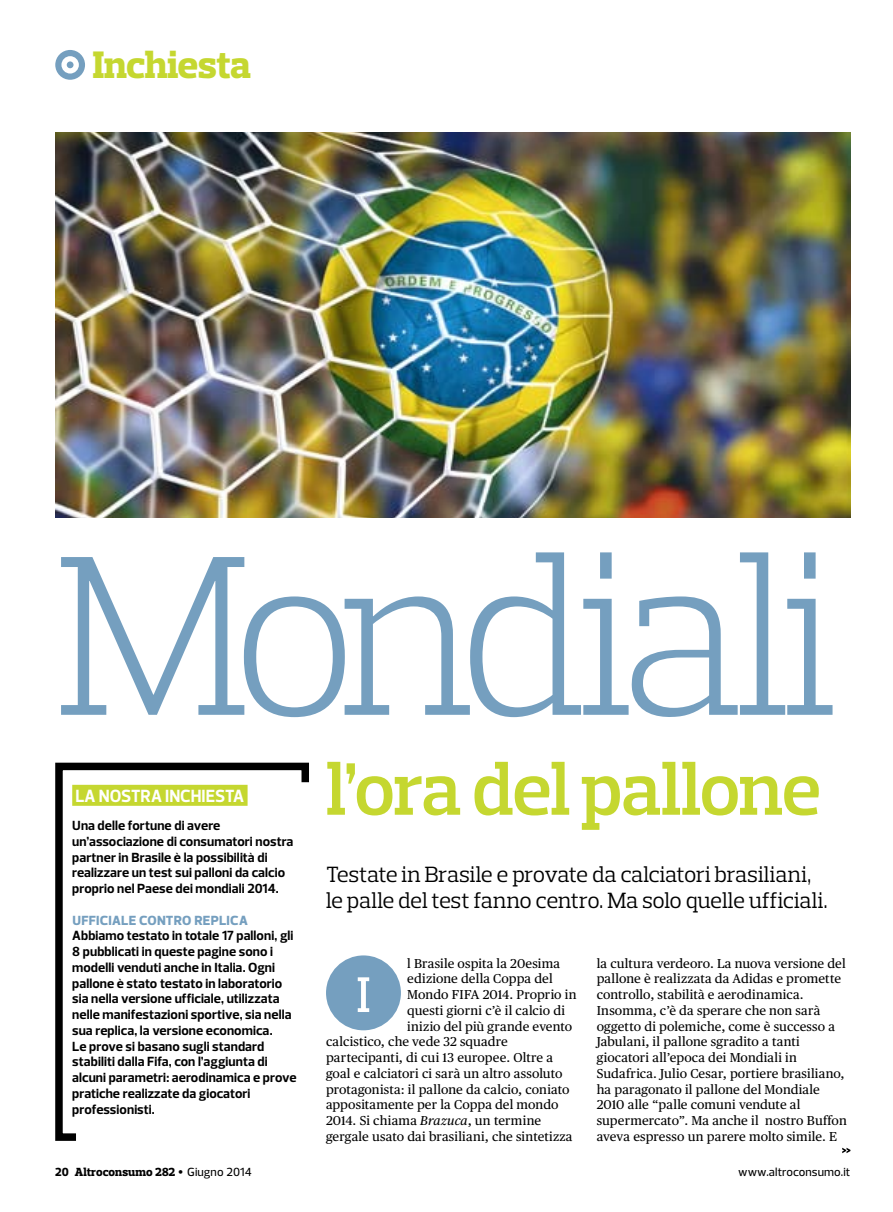
<style>
.page{position:relative;width:893px;height:1212px;background:#fff}
.page>*{position:absolute;margin:0;border:0;box-sizing:border-box;transform-origin:0 0}
.i_TEX_titolo{font:300 232.05px "Prelo Slab";letter-spacing:-.065em;color:#759fbf}
.i_TEX_sottotitolo{font:600 75.6px "Prelo Slab";letter-spacing:-.025em;color:#c5d730}
.i_TEX_capolettera{font:500 51px "Prelo Slab";color:#fff}
.t1{font:800 39px "Prelo Slab";letter-spacing:-.005em;color:#c5d730}
.i_TEX_sommario{font:22.5px "Prelo Slab";letter-spacing:-.01em;color:#000}
.i_HOW_titolo{font:700 18px "Prelo";letter-spacing:-.005em;color:#fff;scale:.94 1}
.i_HOW_testo{font:700 13.5px/15.8px "Prelo";letter-spacing:.005em;color:#000}
.i_HOW_titoletto{font:800 13.5px "Prelo";letter-spacing:.015em;color:#759fbf}
.i_TEX_testo_corrente{font:12.9px/15.8px "Publico Text";letter-spacing:.01em;color:#000}
.i_TXT_www_pag_sx{font:800 12px "Prelo Slab";letter-spacing:.005em;color:#000}
.t2{font:500 12px "Prelo";letter-spacing:.005em;color:#000}
.s1{font-style:italic}
.s2{font-family:"Prelo"}
.s3{font-family:"Publico Text";font-weight:400}
.s4{font-family:"Prelo";font-weight:500}
</style>
<div class="page">
<svg style="left:55px;top:50px;width:30px;height:30px"></svg>
<img style="left:55px;top:133px;width:795px;height:384px">
<svg style="left:55px;top:762px;width:254px;height:379px"></svg>
<div style="left:72px;top:785px;width:176px;height:21px;background:#c5d730"></div>
<div style="left:326px;top:955px;width:75px;height:75px;background:#759fbf;border-radius:50%"></div>
<svg style="left:842px;top:1148px;width:8px;height:5px"></svg>
<h3 class="t1" style="left:93px;top:41px;width:160px">Inchiesta</h3>
<p class="i_TEX_titolo" style="left:55px;top:494px;width:784px">Mondiali</p>
<p class="i_HOW_titolo" style="left:75px;top:785px;width:181px">LA NOSTRA INCHIESTA</p>
<p class="i_HOW_testo" style="left:72px;top:818px;width:150px">Una delle fortune di avere</p>
<p class="i_HOW_testo" style="left:72px;top:834px;width:223px">un’associazione di consumatori nostra partner in Brasile è la possibilità di realizzare un test sui palloni da calcio proprio nel Paese dei mondiali 2014.</p>
<p class="i_HOW_titoletto" style="left:72px;top:912px;width:177px">UFFICIALE CONTRO REPLICA</p>
<p class="i_HOW_testo" style="left:72px;top:928px;width:223px">Abbiamo testato in totale 17 palloni, gli 8 pubblicati in queste pagine sono i modelli venduti anche in Italia. Ogni pallone è stato testato in laboratorio sia nella versione ufficiale, utilizzata nelle manifestazioni sportive, sia nella sua replica, la versione economica.</p>
<p class="i_HOW_testo" style="left:72px;top:1038px;width:226px">Le prove si basano sugli standard stabiliti dalla Fifa, con l’aggiunta di alcuni parametri: aerodinamica e prove pratiche realizzate da giocatori professionisti.</p>
<p class="i_TEX_sottotitolo" style="left:326px;top:743px;width:497px">l’ora del pallone</p>
<p class="i_TEX_sommario" style="left:326px;top:861px;width:487px">Testate in Brasile e provate da calciatori brasiliani,</p>
<p class="i_TEX_sommario" style="left:326px;top:886px;width:503px">le palle del test fanno centro. Ma solo quelle ufficiali.</p>
<p class="i_TEX_testo_corrente" style="left:407px;top:955px;width:154px">l Brasile ospita la 20esima</p>
<p class="i_TEX_testo_corrente" style="left:407px;top:971px;width:147px">edizione della Coppa del</p>
<p class="i_TEX_testo_corrente" style="left:407px;top:987px;width:171px">Mondo FIFA 2014. Proprio in</p>
<p class="i_TEX_testo_corrente" style="left:407px;top:1002px;width:159px">questi giorni c’è il calcio di</p>
<p class="i_TEX_testo_corrente" style="left:407px;top:1018px;width:166px">inizio del più grande evento</p>
<p class="i_TEX_testo_corrente" style="left:326px;top:1034px;width:183px">calcistico, che vede 32 squadre</p>
<p class="i_TEX_testo_corrente" style="left:326px;top:1050px;width:228px">partecipanti, di cui 13 europee. Oltre a</p>
<p class="i_TEX_testo_corrente" style="left:326px;top:1065px;width:238px">goal e calciatori ci sarà un altro assoluto</p>
<p class="i_TEX_testo_corrente" style="left:326px;top:1081px;width:245px">protagonista: il pallone da calcio, coniato</p>
<p class="i_TEX_testo_corrente" style="left:326px;top:1097px;width:234px">appositamente per la Coppa del mondo</p>
<p class="i_TEX_testo_corrente" style="left:326px;top:1113px;width:217px">2014. Si chiama <span class="s1">Brazuca</span>, un termine</p>
<p class="i_TEX_testo_corrente" style="left:326px;top:1128px;width:248px">gergale usato dai brasiliani, che sintetizza</p>
<p class="i_TEX_capolettera" style="left:357px;top:963px;width:15px">I</p>
<p class="i_TEX_testo_corrente" style="left:597px;top:955px;width:252px">la cultura verdeoro. La nuova versione del pallone è realizzata da Adidas e promette controllo, stabilità e aerodinamica.<br>Insomma, c’è da sperare che non sarà oggetto di polemiche, come è successo a Jabulani, il pallone sgradito a tanti giocatori all’epoca dei Mondiali in Sudafrica. Julio Cesar, portiere brasiliano, ha paragonato il pallone del Mondiale 2010 alle “palle comuni vendute al supermercato”. Ma anche il nostro Buffon aveva espresso un parere molto simile. E</p>
<p class="i_TXT_www_pag_sx" style="left:55px;top:1164px;width:198px"><span class="s2">20</span> Altroconsumo 282 <span class="s3">•</span> <span class="s4">Giugno 2014</span></p>
<p class="t2" style="left:738px;top:1164px;width:114px">www.altroconsumo.it</p>
</div>
